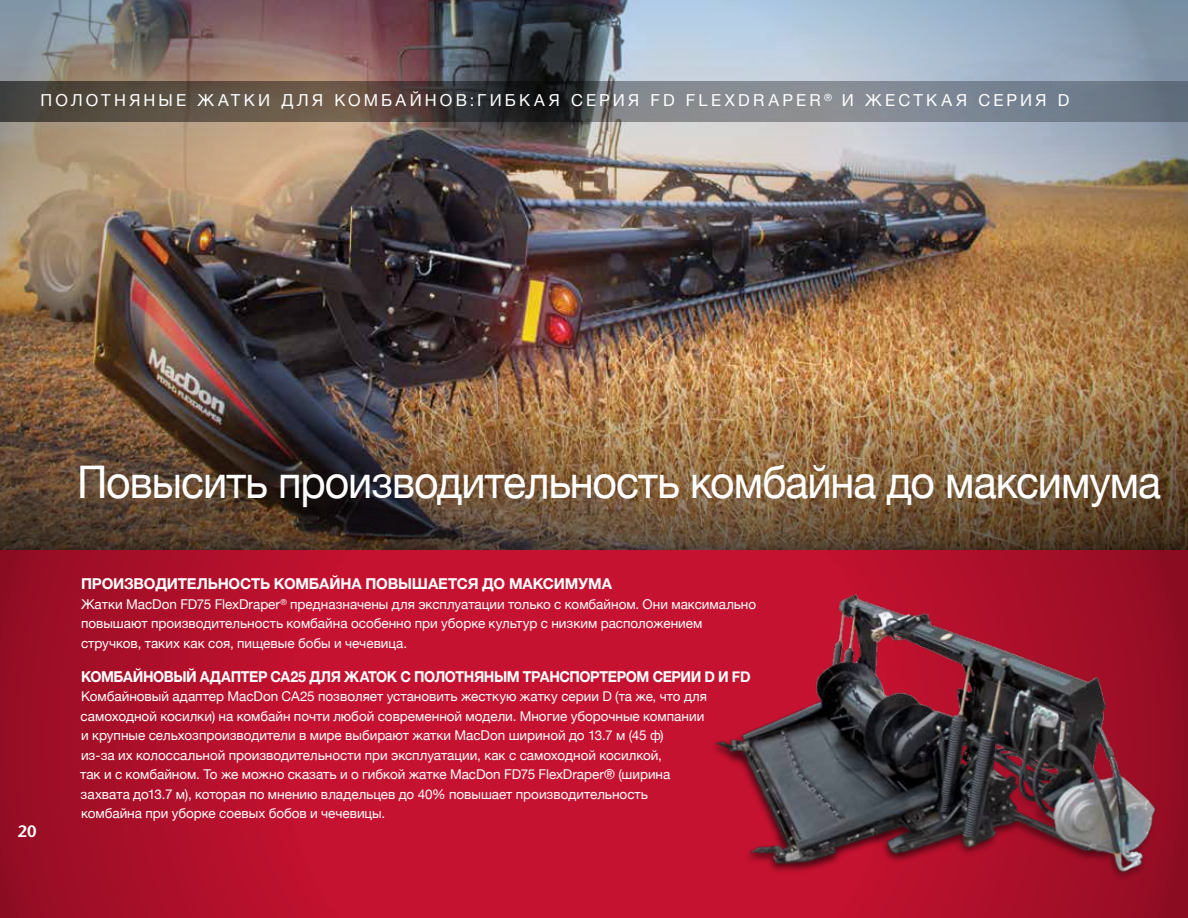
<style>
.page{position:relative;width:1188px;height:918px;background:#fff}
.page>*{position:absolute;margin:0;border:0;box-sizing:border-box;transform-origin:0 0}
.t1{font:45px "Helvetica Neue";letter-spacing:-.025em;color:#fff;scale:.95 1}
.t2{font:16.5px "Helvetica Neue";letter-spacing:.195em;color:#fff}
.t3{font:600 16.5px "Stone Sans Std";color:#fff}
.t4{font:700 15px "Helvetica Neue";letter-spacing:-.02em;color:#fff;scale:.95 1}
.t5{font:700 15px "Helvetica Neue";letter-spacing:-.02em;color:#fff}
.t6{font:13.5px/19.5px "Helvetica Neue";color:#fff}
</style>
<div class="page">
<img style="left:0;top:256px;width:1187px;height:115px">
<img style="left:0;top:0;width:1187px;height:256px">
<img style="left:0;top:371px;width:1187px;height:180px">
<svg style="left:0;top:551px;width:651px;height:367px;background:#b8102d"></svg>
<svg style="left:1187px;top:0;width:1px;height:551px"></svg>
<svg style="left:0;top:81px;width:1188px;height:41px;background:#646364"></svg>
<img style="left:651px;top:551px;width:537px;height:367px">
<p class="t2" style="left:40px;top:86px;width:1030px">ПОЛОТНЯНЫЕ ЖАТКИ ДЛЯ КОМБАЙНОВ:ГИБКАЯ СЕРИЯ FD FLEXDRAPER <sup>®</sup> И ЖЕСТКАЯ СЕРИЯ D</p>
<h1 class="t1" style="left:77px;top:444px;width:1142px">Повысить производительность комбайна до максимума</h1>
<p class="t5" style="left:81px;top:570px;width:532px">ПРОИЗВОДИТЕЛЬНОСТЬ КОМБАЙНА ПОВЫШАЕТСЯ ДО МАКСИМУМА</p>
<p class="t6" style="left:81px;top:593px;width:677px">Жатки MacDon FD75 FlexDraper<sup>®</sup> предназначены для эксплуатации только с комбайном. Они максимально повышают производительность комбайна особенно при уборке культур с низким расположением стручков, таких как соя, пищевые бобы и чечевица.</p>
<p class="t3" style="left:18px;top:821px;width:20px">20</p>
<p class="t4" style="left:81px;top:663px;width:706px">КОМБАЙНОВЫЙ АДАПТЕР CA25 ДЛЯ ЖАТОК С ПОЛОТНЯНЫМ ТРАНСПОРТЕРОМ СЕРИИ D И FD</p>
<p class="t6" style="left:80px;top:686px;width:629px">Комбайновый адаптер MacDon CA25 позволяет установить жесткую жатку серии D (та же, что для самоходной косилки) на комбайн почти любой современной модели. Многие уборочные компании и крупные сельхозпроизводители в мире выбирают жатки MacDon шириной до 13.7 м (45 ф)<br>из-за их колоссальной производительности при эксплуатации, как с самоходной косилкой,<br>так и с комбайном. То же можно сказать и о гибкой жатке MacDon FD75 FlexDraper® (ширина захвата до13.7 м), которая по мнению владельцев до 40% повышает производительность комбайна при уборке соевых бобов и чечевицы.</p>
</div>
